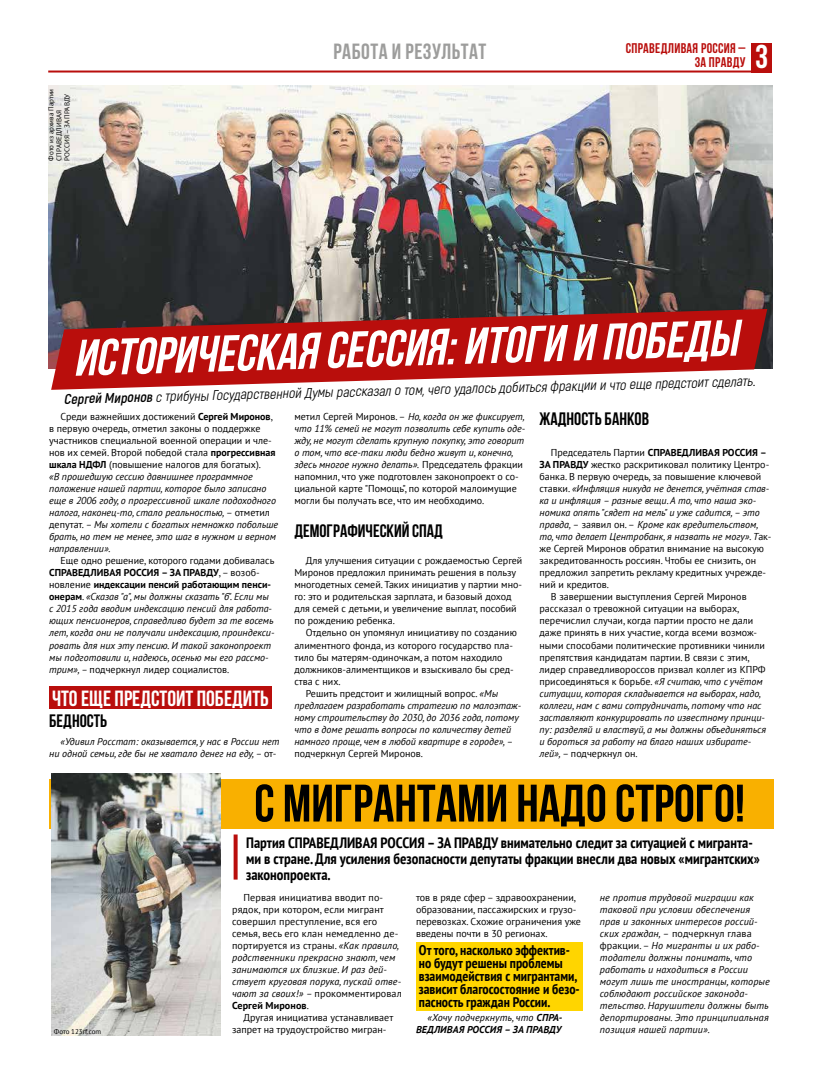
<style>
.page{position:relative;width:820px;height:1078px;background:#fff}
.page>*{position:absolute;margin:0;border:0;box-sizing:border-box;transform-origin:0 0}
.t1{font:700 52.6px "Bebas Neue";color:#000}
.t2{font:italic 700 51.1px "Bebas Neue";color:#fff}
.t3{font:700 33px "Bebas Neue";color:#fff}
.t4{font:700 22px "Bebas Neue";color:#fff}
.t5{font:700 22px "Bebas Neue";letter-spacing:.02em;color:#9d9d9c}
.t6{font:700 18px "Bebas Neue";color:#000}
.t7{font:700 condensed 15px/16px "PT Sans";color:#000}
.t8{font:700 condensed 14px/13px "PT Sans";color:#000}
.t9{font:italic 14px "Akrobat";color:#000}
.t10{font:700 14px/14px "Bebas Neue";letter-spacing:.02em;color:#b90e0c;text-align:right}
.t11{font:italic 10px/12px "PT Sans";color:#000}
.t12{font:10px/12px "PT Sans";color:#000}
.t13{font:italic 700 10px/12px "PT Sans";letter-spacing:.01em;color:#000;text-align:right}
.t14{font:700 10px "PT Sans";color:#000}
.t15{font:7px/8px "PT Sans";color:#000}
.s1{font-style:normal}
.s2{font-weight:700;font-style:normal}
.s3{font-weight:400}
.s4{font-weight:700}
.s5{font-style:italic}
</style>
<div class="page">
<hr style="left:48px;top:70px;width:703px;height:2px;background:#b90e0c">
<div style="left:751px;top:43px;width:20px;height:29px;background:#b90e0c"></div>
<img style="left:48px;top:85px;width:724px;height:284px">
<svg style="left:51px;top:309px;width:716px;height:81px;background:#b23634"></svg>
<div style="left:49px;top:686px;width:222px;height:22px;background:#b90e0c"></div>
<div style="left:49px;top:778px;width:723px;height:50px;background:#f9b000"></div>
<svg style="left:233px;top:834px;width:4px;height:45px"></svg>
<div style="left:416px;top:941px;width:166px;height:69px;background:#ffd500"></div>
<img style="left:51px;top:773px;width:169px;height:262px">
<p class="t15" style="left:47px;top:160px;width:73px;rotate:-90deg">Фото из архива Партии<br>СПРАВЕДЛИВАЯ<br>РОССИЯ – ЗА ПРАВДУ</p>
<h3 class="t5" style="left:333px;top:40px;width:154px">РАБОТА И РЕЗУЛЬТАТ</h3>
<h3 class="t10" style="left:625px;top:41px;width:121px">СПРАВЕДЛИВАЯ РОССИЯ –<br>ЗА ПРАВДУ</h3>
<h3 class="t3" style="left:754px;top:39px;width:15px">3</h3>
<h2 class="t2" style="left:72px;top:331px;width:665px;rotate:-2deg">Историческая сессия: итоги и победы</h2>
<p class="t11" style="left:49px;top:410px;width:230px;text-indent:11px"><span class="s1">Среди важнейших достижений</span> <span class="s2">Сергей Миронов</span><span class="s1">, в первую очередь, отметил законы о поддержке участников специальной военной операции и чле&shy;нов их семей. Второй победой стала</span> <span class="s2">прогрессивная шкала НДФЛ</span> <span class="s1">(повышение налогов для богатых).<br></span>«В прошедшую сессию давнишнее программное положение нашей партии, которое было записано еще в 2006 году, о прогрессивной шкале подоходного налога, наконец-то, стало реальностью, <span class="s1">– отметил депутат.</span> – Мы хотели с богатых немножко побольше брать, но тем не менее, это шаг в нужном и верном направлении».</p>
<p class="t11" style="left:49px;top:554px;width:227px;text-indent:11px"><span class="s1">Еще одно решение, которого годами добивалась </span><span class="s2">СПРАВЕДЛИВАЯ РОССИЯ – ЗА ПРАВДУ</span><span class="s1">, – возоб&shy;новление</span> <span class="s2">индексации пенсий работающим пенси&shy;онерам</span><span class="s1">.</span> «Сказав "а", мы должны сказать "б". Если мы с 2015 года вводим индексацию пенсий для работа&shy;ющих пенсионеров, справедливо будет за те восемь лет, когда они не получали индексацию, проиндекси&shy;ровать для них эту пенсию. И такой законопроект мы подготовили и, надеюсь, осенью мы его рассмо&shy;трим», – <span class="s1">подчеркнул лидер социалистов.</span></p>
<h3 class="t4" style="left:52px;top:685px;width:218px">Что еще предстоит победить</h3>
<h3 class="t6" style="left:49px;top:710px;width:60px">Бедность</h3>
<p class="t11" style="left:49px;top:734px;width:232px;text-indent:11px">«Удивил Росстат: оказывается, у нас в России нет ни одной семьи, где бы не хватало денег на еду, – <span class="s1">от-</span></p>
<h3 class="t9" style="left:64px;top:394px;width:692px;rotate:-2deg"><sup>Сергей</sup> <sup>Миронов</sup> с трибуны Государственной Думы рассказал о том, чего удалось добиться фракции и что еще предстоит сделать.</h3>
<h3 class="t6" style="left:539px;top:408px;width:111px">Жадность банков</h3>
<p class="t14" style="left:550px;top:446px;width:217px"><span class="s3">Председатель Партии</span> СПРАВЕДЛИВАЯ РОССИЯ –</p>
<p class="t12" style="left:539px;top:458px;width:231px"><span class="s4">ЗА ПРАВДУ</span> жестко раскритиковал политику Центро-</p>
<p class="t12" style="left:539px;top:470px;width:223px">банка. В первую очередь, за повышение ключевой</p>
<p class="t11" style="left:539px;top:482px;width:231px"><span class="s1">ставки.</span> «Инфляция никуда не денется, учётная став-</p>
<p class="t11" style="left:539px;top:494px;width:218px">ка и инфляция – разные вещи. А то, что наша эко-</p>
<p class="t11" style="left:539px;top:506px;width:221px">номика опять "сядет на мель" и уже садится, – это</p>
<p class="t11" style="left:539px;top:518px;width:220px">правда, – <span class="s1">заявил он. –</span> Кроме как вредительством,</p>
<p class="t11" style="left:539px;top:530px;width:233px">то, что делает Центробанк, я назвать не могу». Т<span class="s1">ак-</span></p>
<p class="t12" style="left:539px;top:542px;width:226px">же Сергей Миронов обратил внимание на высокую</p>
<p class="t12" style="left:539px;top:554px;width:218px">закредитованность россиян. Чтобы ее снизить, он</p>
<p class="t12" style="left:539px;top:566px;width:228px">предложил запретить рекламу кредитных учрежде-</p>
<p class="t12" style="left:539px;top:578px;width:71px">ний и кредитов.</p>
<p class="t12" style="left:550px;top:590px;width:197px">В завершении выступления Сергей Миронов</p>
<p class="t12" style="left:539px;top:602px;width:201px">рассказал о тревожной ситуации на выборах,</p>
<p class="t12" style="left:539px;top:614px;width:215px">перечислил случаи, когда партии просто не дали</p>
<p class="t12" style="left:539px;top:626px;width:219px">даже принять в них участие, когда всеми возмож-</p>
<p class="t12" style="left:539px;top:638px;width:227px">ными способами политические противники чинили</p>
<p class="t12" style="left:539px;top:650px;width:211px">препятствия кандидатам партии. В связи с этим,</p>
<p class="t12" style="left:539px;top:662px;width:227px">лидер справедливороссов призвал коллег из КПРФ</p>
<p class="t12" style="left:539px;top:674px;width:224px">присоединяться к борьбе. <span class="s5">«Я считаю, что с учётом</span></p>
<p class="t11" style="left:539px;top:686px;width:223px">ситуации, которая складывается на выборах, надо,</p>
<p class="t11" style="left:539px;top:698px;width:223px">коллеги, нам с вами сотрудничать, потому что нас</p>
<p class="t11" style="left:539px;top:710px;width:227px">заставляют конкурировать по известному принци-</p>
<p class="t11" style="left:539px;top:722px;width:228px">пу: разделяй и властвуй, а мы должны объединяться</p>
<p class="t11" style="left:539px;top:734px;width:213px">и бороться за работу на благо наших избирате-</p>
<p class="t12" style="left:539px;top:746px;width:100px"><span class="s5">лей»,</span> – подчеркнул он.</p>
<p class="t11" style="left:294px;top:410px;width:232px"><span class="s1">метил Сергей Миронов. –</span> Но, когда он же фиксирует, что 11% семей не могут позволить себе купить оде&shy;жду, не могут сделать крупную покупку, это говорит о том, что все-таки люди бедно живут и, конечно, здесь многое нужно делать». <span class="s1">Председатель фракции напомнил, что уже подготовлен законопроект о со&shy;циальной карте "Помощь", по которой малоимущие могли бы получать все, что им необходимо.</span></p>
<h3 class="t6" style="left:294px;top:521px;width:150px">Демографический спад</h3>
<p class="t12" style="left:294px;top:554px;width:229px;text-indent:11px">Для улучшения ситуации с рождаемостью Сергей Миронов предложил принимать решения в пользу многодетных семей. Таких инициатив у партии мно&shy;го: это и родительская зарплата, и базовый доход для семей с детьми, и увеличение выплат, пособий по рождению ребенка.</p>
<p class="t12" style="left:305px;top:626px;width:213px">Отдельно он упомянул инициативу по созданию</p>
<p class="t12" style="left:294px;top:638px;width:220px">алиментного фонда, из которого государство пла-</p>
<p class="t12" style="left:294px;top:650px;width:210px">тило бы матерям-одиночкам, а потом находило</p>
<p class="t12" style="left:294px;top:662px;width:221px">должников-алиментщиков и взыскивало бы сред-</p>
<p class="t12" style="left:294px;top:674px;width:48px">ства с них.</p>
<p class="t12" style="left:305px;top:686px;width:194px">Решить предстоит и жилищный вопрос. <span class="s5">«Мы</span></p>
<p class="t11" style="left:294px;top:698px;width:228px">предлагаем разработать стратегию по малоэтаж-</p>
<p class="t11" style="left:294px;top:710px;width:226px">ному строительству до 2030, до 2036 года, потому</p>
<p class="t11" style="left:294px;top:722px;width:218px">что в доме решать вопросы по количеству детей</p>
<p class="t11" style="left:294px;top:734px;width:220px">намного проще, чем в любой квартире в городе», –</p>
<p class="t12" style="left:294px;top:746px;width:130px">подчеркнул Сергей Миронов.</p>
<h1 class="t1" style="left:254px;top:774px;width:492px">С мигрантами надо строго!</h1>
<p class="t15" style="left:54px;top:1026px;width:49px">Фото 123rf.com</p>
<h3 class="t7" style="left:246px;top:833px;width:515px">Партия СПРАВЕДЛИВАЯ РОССИЯ – ЗА ПРАВДУ внимательно следит за ситуацией с мигранта&shy;ми в стране. Для усиления безопасности депутаты фракции внесли два новых «мигрантских» законопроекта.</h3>
<p class="t12" style="left:232px;top:890px;width:171px;text-indent:11px">Первая инициатива вводит по&shy;рядок, при котором, если мигрант совершил преступление, вся его семья, весь его клан немедленно де&shy;портируется из страны. <span class="s5">«Как правило, родственники прекрасно знают, чем занимаются их близкие. И раз дей&shy;ствует круговая порука, пускай отве&shy;чают за своих!» –</span> прокомментировал<br><span class="s4">Сергей Миронов</span>.</p>
<p class="t12" style="left:232px;top:1010px;width:163px;text-indent:11px">Другая инициатива устанавливает запрет на трудоустройство мигран-</p>
<p class="t12" style="left:416px;top:890px;width:166px">тов в ряде сфер – здравоохранении, образовании, пассажирских и грузо&shy;перевозках. Схожие ограничения уже введены почти в 30 регионах.</p>
<h3 class="t8" style="left:418px;top:943px;width:162px">От того, насколько эффектив&shy;но будут решены проблемы взаимодействия с мигрантами, зависит благосостояние и безо&shy;пасность граждан России.</h3>
<p class="t13" style="left:416px;top:1010px;width:148px"><span class="s3">«Хочу подчеркнуть, что</span> СПРА-<br>ВЕДЛИВАЯ РОССИЯ – ЗА ПРАВДУ</p>
<p class="t11" style="left:599px;top:890px;width:171px">не против трудовой миграции как таковой при условии обеспечения прав и законных интересов россий&shy;ских граждан, – <span class="s1">подчеркнул глава фракции. –</span> Но мигранты и их рабо&shy;тодатели должны понимать, что работать и находиться в России могут лишь те иностранцы, которые соблюдают российское законода&shy;тельство. Нарушители должны быть депортированы. Это принципиальная позиция нашей партии».</p>
</div>
